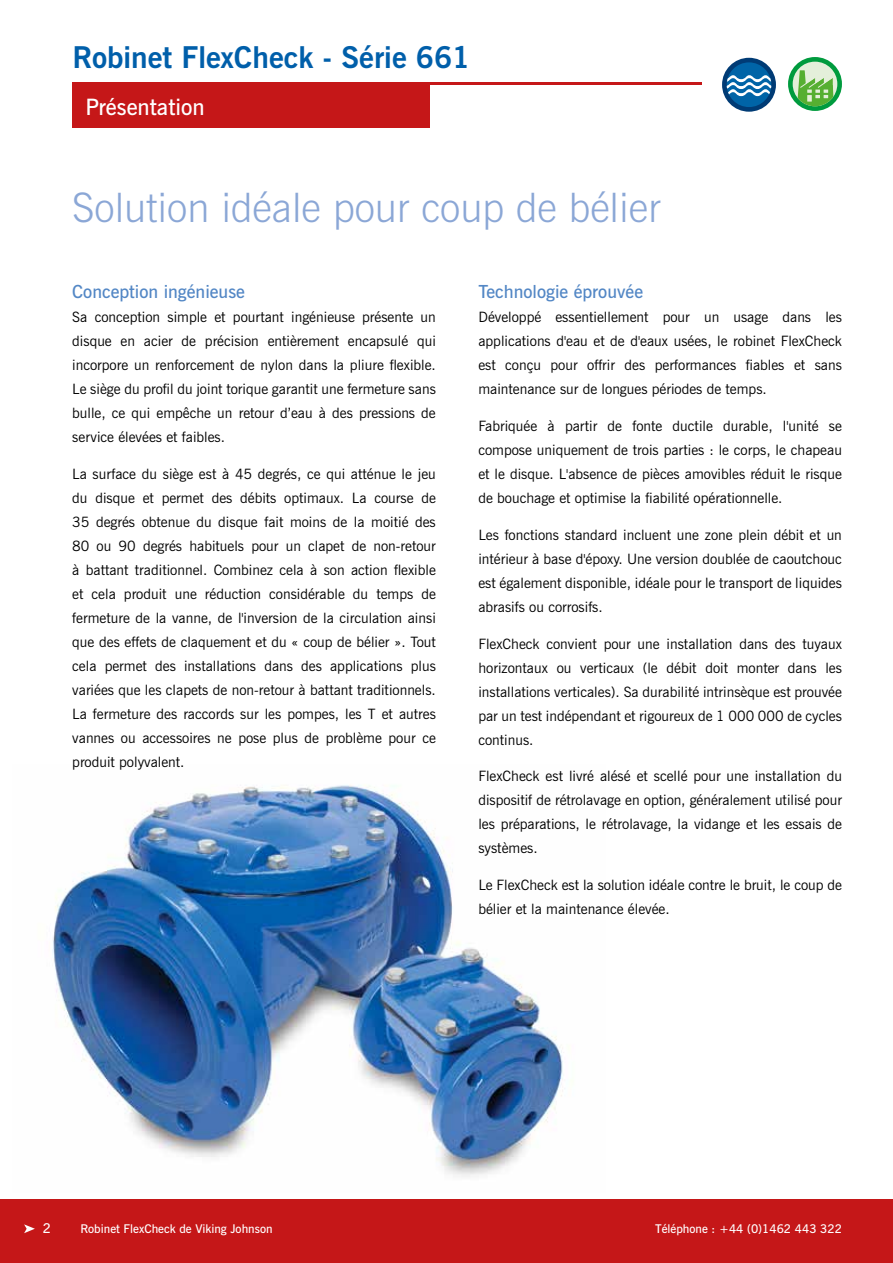
<style>
.page{position:relative;width:893px;height:1263px;background:#fff}
.page>*{position:absolute;margin:0;border:0;box-sizing:border-box;transform-origin:0 0}
.t1{font:300 40.5px "News Gothic BT";color:#8ba7d6}
.t2{font:700 30px "News Gothic BT";color:#005faa}
.t3{font:600 22.5px "News Gothic BT";color:#fff}
.t4{font:600 18px "News Gothic BT";color:#5387c5}
.t5{font:14.25px/24px "News Gothic BT";color:#000;text-align:justify}
.t6{font:600 13.5px "News Gothic BT";color:#fff}
.t7{font:600 12px "News Gothic BT";color:#fff}
</style>
<div class="page">
<div style="left:73px;top:85px;width:357px;height:43px;background:#c51718"></div>
<hr style="left:73px;top:83px;width:629px;height:2px;background:#c51718">
<div style="left:0;top:1199px;width:893px;height:64px;background:#c51718"></div>
<svg style="left:24px;top:1224px;width:11px;height:9px"></svg>
<svg style="left:788px;top:57px;width:54px;height:54px"></svg>
<div style="left:793px;top:62px;width:44px;height:44px;background:#e4efda;border-radius:50%"></div>
<svg style="left:797px;top:70px;width:37px;height:36px"></svg>
<div style="left:722px;top:58px;width:54px;height:54px;background:#003b75;border-radius:50%"></div>
<div style="left:727px;top:62px;width:44px;height:45px;background:#0064a7;border-radius:50%"></div>
<svg style="left:727px;top:75px;width:44px;height:21px"></svg>
<img style="left:52px;top:785px;width:511px;height:392px">
<h2 class="t2" style="left:73px;top:39px;width:399px">Robinet FlexCheck - Série 661</h2>
<h3 class="t3" style="left:85px;top:93px;width:121px">Présentation</h3>
<h1 class="t1" style="left:72px;top:183px;width:590px">Solution idéale pour coup de bélier</h1>
<p class="t4" style="left:72px;top:281px;width:174px">Conception ingénieuse</p>
<p class="t5" style="left:72px;top:305px;width:365px">Sa conception simple et pourtant ingénieuse présente un disque en acier de précision entièrement encapsulé qui incorpore un renforcement de nylon dans la pliure flexible.<br>Le siège du profil du joint torique garantit une fermeture sans bulle, ce qui empêche un retour d’eau à des pressions de service élevées et faibles.</p>
<p class="t5" style="left:72px;top:462px;width:365px">La surface du siège est à 45 degrés, ce qui atténue le jeu du disque et permet des débits optimaux. La course de 35 degrés obtenue du disque fait moins de la moitié des 80 ou 90 degrés habituels pour un clapet de non-retour à battant traditionnel. Combinez cela à son action flexible et cela produit une réduction considérable du temps de fermeture de la vanne, de l'inversion de la circulation ainsi que des effets de claquement et du « coup de bélier ». Tout cela permet des installations dans des applications plus variées que les clapets de non-retour à battant traditionnels.<br>La fermeture des raccords sur les pompes, les T et autres vannes ou accessoires ne pose plus de problème pour ce produit polyvalent.</p>
<p class="t4" style="left:478px;top:281px;width:166px">Technologie éprouvée</p>
<p class="t5" style="left:478px;top:305px;width:365px">Développé essentiellement pour un usage dans les applications d'eau et de d'eaux usées, le robinet FlexCheck est conçu pour offrir des performances fiables et sans maintenance sur de longues périodes de temps.</p>
<p class="t5" style="left:478px;top:414px;width:365px">Fabriquée à partir de fonte ductile durable, l'unité se compose uniquement de trois parties : le corps, le chapeau et le disque. L'absence de pièces amovibles réduit le risque de bouchage et optimise la fiabilité opérationnelle.</p>
<p class="t5" style="left:478px;top:523px;width:365px">Les fonctions standard incluent une zone plein débit et un intérieur à base d'époxy. Une version doublée de caoutchouc est également disponible, idéale pour le transport de liquides abrasifs ou corrosifs.</p>
<p class="t5" style="left:478px;top:631px;width:365px">FlexCheck convient pour une installation dans des tuyaux horizontaux ou verticaux (le débit doit monter dans les installations verticales). Sa durabilité intrinsèque est prouvée par un test indépendant et rigoureux de 1 000 000 de cycles continus.</p>
<p class="t5" style="left:478px;top:764px;width:365px">FlexCheck est livré alésé et scellé pour une installation du dispositif de rétrolavage en option, généralement utilisé pour les préparations, le rétrolavage, la vidange et les essais de systèmes.</p>
<p class="t5" style="left:478px;top:873px;width:365px">Le FlexCheck est la solution idéale contre le bruit, le coup de bélier et la maintenance élevée.</p>
<p class="t6" style="left:43px;top:1220px;width:10px">2</p>
<p class="t7" style="left:81px;top:1222px;width:194px">Robinet FlexCheck de Viking Johnson</p>
<p class="t7" style="left:655px;top:1222px;width:188px">Téléphone : +44 (0)1462 443 322</p>
</div>
